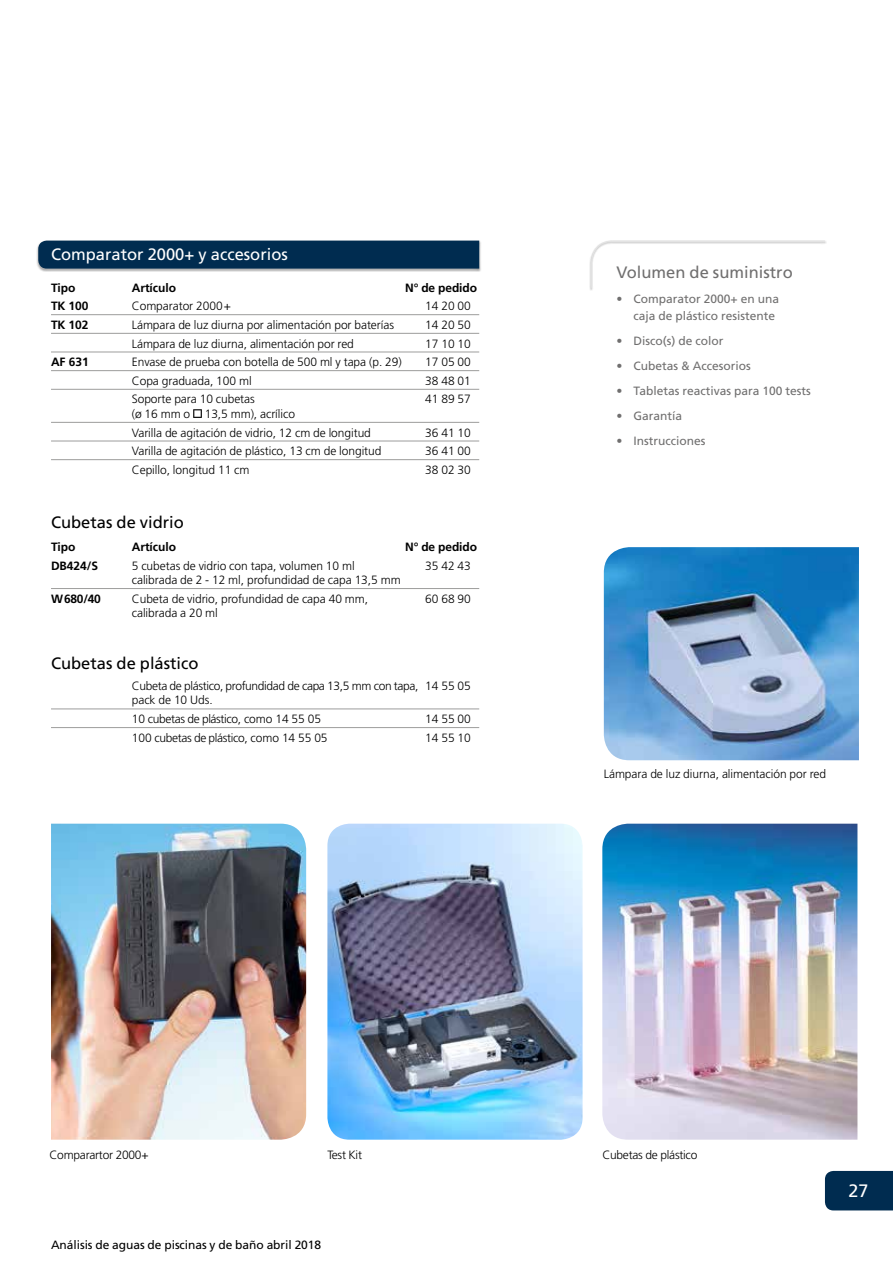
<style>
.page{position:relative;width:893px;height:1263px;background:#fff}
.page>*{position:absolute;margin:0;border:0;box-sizing:border-box;transform-origin:0 0}
.t1{font:18px "Frutiger LT";color:#fff}
.t2{font:16.5px "Frutiger LT";color:#000}
.t3{font:16.5px "Frutiger LT";color:#fff}
.t4{font:16.5px "Frutiger LT";color:#706f6f}
.t5{font:300 12px/18.6px "Frutiger LT";letter-spacing:-.005em;color:#000}
.t6{font:12px/16.5px "Frutiger LT";color:#706f6f}
.t7{font:300 12px/14.4px "Frutiger LT";letter-spacing:-.03em;color:#000}
.t8{font:700 12px "Frutiger LT";letter-spacing:-.005em;color:#000}
.t9{font:12px "Frutiger LT";letter-spacing:-.005em;color:#000}
</style>
<div class="page">
<div style="left:825px;top:1171px;width:68px;height:39px;background:#002c50"></div>
<div style="left:28px;top:231px;width:461px;height:47px;background:#fff;opacity:.75"></div>
<div style="left:38px;top:241px;width:441px;height:28px;background:#002c50"></div>
<img style="left:327px;top:824px;width:256px;height:316px">
<img style="left:51px;top:824px;width:255px;height:316px">
<hr style="left:51px;top:314px;width:428px;height:1px;background:#9d9d9c">
<hr style="left:51px;top:333px;width:428px;height:1px;background:#9d9d9c">
<hr style="left:51px;top:352px;width:428px;height:1px;background:#9d9d9c">
<hr style="left:51px;top:370px;width:428px;height:1px;background:#9d9d9c">
<hr style="left:51px;top:389px;width:428px;height:1px;background:#9d9d9c">
<hr style="left:51px;top:422px;width:428px;height:1px;background:#9d9d9c">
<hr style="left:51px;top:441px;width:428px;height:1px;background:#9d9d9c">
<hr style="left:51px;top:459px;width:428px;height:1px;background:#9d9d9c">
<hr style="left:51px;top:588px;width:428px;height:1px;background:#9d9d9c">
<hr style="left:51px;top:709px;width:428px;height:1px;background:#9d9d9c">
<hr style="left:51px;top:727px;width:428px;height:1px;background:#9d9d9c">
<svg style="left:193px;top:409px;width:9px;height:9px"></svg>
<img style="left:602px;top:824px;width:255px;height:316px">
<img style="left:604px;top:547px;width:255px;height:213px">
<svg style="left:591px;top:240px;width:235px;height:48px"></svg>
<h2 class="t3" style="left:51px;top:245px;width:238px">Comparator 2000+ y accesorios</h2>
<p class="t8" style="left:51px;top:280px;width:26px">Tipo</p>
<p class="t8" style="left:132px;top:280px;width:46px">Artículo</p>
<p class="t8" style="left:405px;top:280px;width:74px">N° de pedido</p>
<p class="t8" style="left:51px;top:299px;width:39px">TK 100</p>
<p class="t5" style="left:132px;top:297px;width:101px">Comparator 2000+</p>
<p class="t5" style="left:425px;top:297px;width:47px">14 20 00</p>
<p class="t8" style="left:51px;top:318px;width:39px">TK 102</p>
<p class="t5" style="left:132px;top:316px;width:264px">Lámpara de luz diurna por alimentación por baterías</p>
<p class="t5" style="left:425px;top:316px;width:47px">14 20 50</p>
<p class="t5" style="left:132px;top:334px;width:224px">Lámpara de luz diurna, alimentación por red</p>
<p class="t5" style="left:425px;top:334px;width:47px">17 10 10</p>
<p class="t8" style="left:51px;top:355px;width:39px">AF 631</p>
<p class="t5" style="left:132px;top:353px;width:271px">Envase de prueba con botella de 500 ml y tapa (p. 29)</p>
<p class="t5" style="left:425px;top:353px;width:47px">17 05 00</p>
<p class="t5" style="left:132px;top:372px;width:121px">Copa graduada, 100 ml</p>
<p class="t5" style="left:425px;top:372px;width:47px">38 48 01</p>
<p class="t5" style="left:132px;top:390px;width:125px">Soporte para 10 cubetas</p>
<p class="t5" style="left:425px;top:390px;width:47px">41 89 57</p>
<p class="t5" style="left:132px;top:405px;width:241px">(ø 16 mm o 13,5 mm), acrílico<br>Varilla de agitación de vidrio, 12 cm de longitud</p>
<p class="t5" style="left:425px;top:423px;width:47px">36 41 10</p>
<p class="t5" style="left:132px;top:442px;width:251px">Varilla de agitación de plástico, 13 cm de longitud</p>
<p class="t5" style="left:425px;top:442px;width:47px">36 41 00</p>
<p class="t5" style="left:132px;top:461px;width:119px">Cepillo, longitud 11 cm</p>
<p class="t5" style="left:425px;top:461px;width:47px">38 02 30</p>
<h2 class="t2" style="left:51px;top:513px;width:134px">Cubetas de vidrio</h2>
<p class="t8" style="left:51px;top:540px;width:26px">Tipo</p>
<p class="t8" style="left:132px;top:540px;width:46px">Artículo</p>
<p class="t8" style="left:405px;top:540px;width:74px">N° de pedido</p>
<p class="t8" style="left:51px;top:558px;width:48px">DB424/S</p>
<p class="t5" style="left:132px;top:556px;width:224px">5 cubetas de vidrio con tapa, volumen 10 ml</p>
<p class="t5" style="left:425px;top:556px;width:47px">35 42 43</p>
<p class="t5" style="left:132px;top:571px;width:270px">calibrada de 2 - 12 ml, profundidad de capa 13,5 mm</p>
<p class="t8" style="left:51px;top:591px;width:51px">W680/40</p>
<p class="t5" style="left:132px;top:589px;width:238px">Cubeta de vidrio, profundidad de capa 40 mm,</p>
<p class="t5" style="left:425px;top:589px;width:47px">60 68 90</p>
<p class="t5" style="left:132px;top:604px;width:88px">calibrada a 20 ml</p>
<h2 class="t2" style="left:51px;top:654px;width:149px">Cubetas de plástico</h2>
<p class="t7" style="left:132px;top:679px;width:341px">Cubeta de plástico, profundidad de capa 13,5 mm con tapa, 14 55 05 pack de 10 Uds.</p>
<p class="t7" style="left:132px;top:712px;width:191px">10 cubetas de plástico, como 14 55 05</p>
<p class="t5" style="left:425px;top:710px;width:47px">14 55 00</p>
<p class="t7" style="left:132px;top:731px;width:197px">100 cubetas de plástico, como 14 55 05</p>
<p class="t5" style="left:425px;top:728px;width:47px">14 55 10</p>
<h2 class="t4" style="left:617px;top:263px;width:178px">Volumen de suministro</h2>
<p class="t6" style="left:634px;top:291px;width:147px;text-indent:-17px">• Comparator 2000+ en una caja de plástico resistente</p>
<p class="t6" style="left:617px;top:333px;width:108px">• Disco(s) de color</p>
<p class="t6" style="left:617px;top:358px;width:136px">• Cubetas &amp; Accesorios</p>
<p class="t6" style="left:617px;top:383px;width:196px">• Tabletas reactivas para 100 tests</p>
<p class="t6" style="left:617px;top:408px;width:67px">• Garantía</p>
<p class="t6" style="left:617px;top:433px;width:91px">• Instrucciones</p>
<p class="t5" style="left:604px;top:764px;width:224px">Lámpara de luz diurna, alimentación por red</p>
<p class="t5" style="left:50px;top:1145px;width:101px">Comparartor 2000+</p>
<p class="t5" style="left:327px;top:1145px;width:36px">Test Kit</p>
<p class="t9" style="left:51px;top:1238px;width:272px">Análisis de aguas de piscinas y de baño abril 2018</p>
<p class="t5" style="left:602px;top:1145px;width:97px">Cubetas de plástico</p>
<h1 class="t1" style="left:848px;top:1180px;width:22px">27</h1>
</div>
